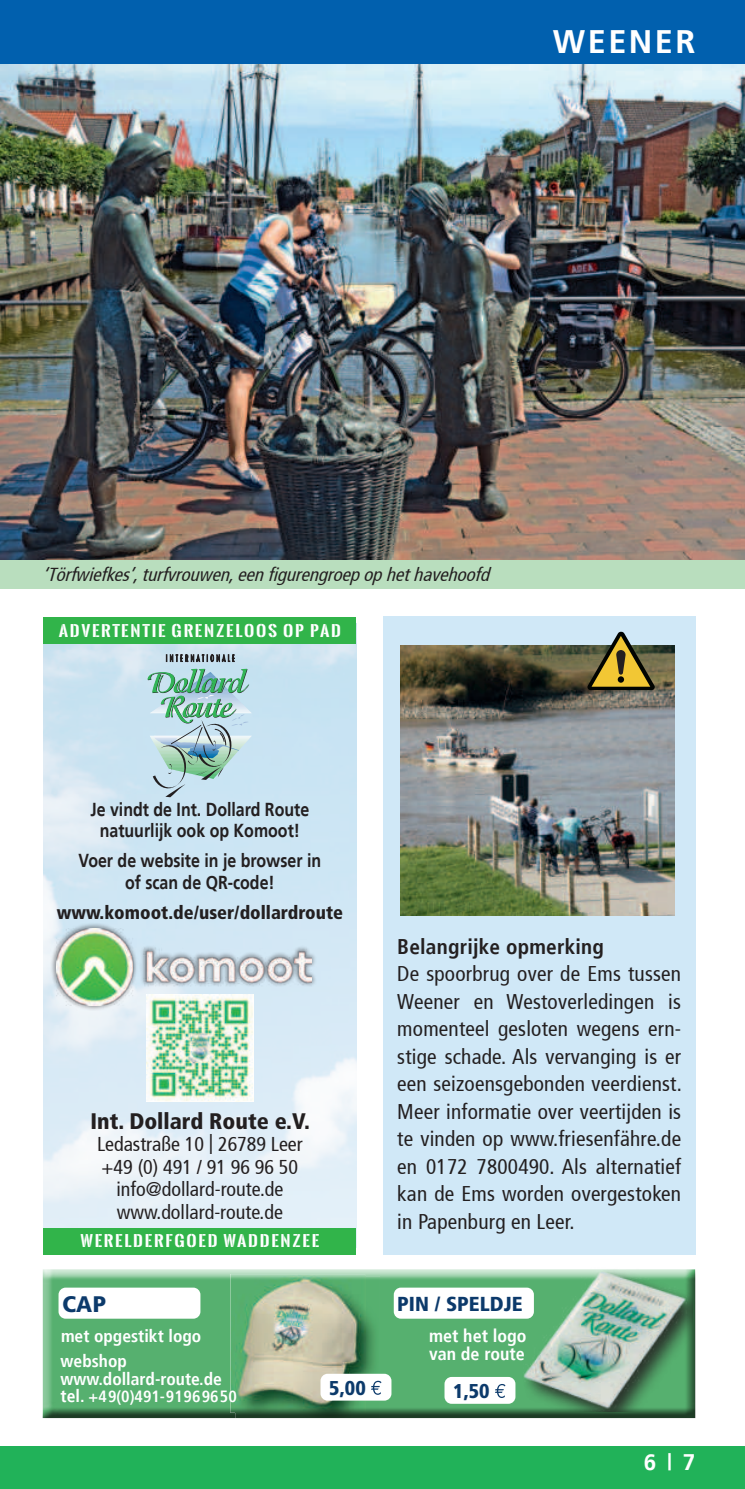
<style>
.page{position:relative;width:745px;height:1489px;background:#fff}
.page>*{position:absolute;margin:0;border:0;box-sizing:border-box;transform-origin:0 0}
.t1{font:700 32.5px "Frutiger";letter-spacing:.075em;color:#fff}
.t2{font:900 condensed 22.5px "Frutiger LT Pro";color:#231f20}
.t3{font:700 22.5px "Frutiger";color:#fff}
.t4{font:900 condensed 22.5px "Frutiger LT Pro";color:#0c3a6b;scale:1.1 1}
.t5{font:condensed 21.25px/27.5px "Frutiger";letter-spacing:.01em;color:#231f20;text-align:justify}
.t6{font:700 condensed 21.25px "Frutiger";letter-spacing:.01em;color:#231f20}
.t7{font:900 condensed 20.25px "Frutiger LT Pro";color:#0c3a6b}
.t8{font:condensed 20px/22.5px "Frutiger";color:#231f20;text-align:center}
.t9{font:900 condensed 20px "Frutiger LT Pro";color:#0c3a6b}
.t10{font:700 18.75px/21.2px "Frutiger";color:#231f20;text-align:center;scale:.85 1}
.t11{font:italic condensed 18.75px "Frutiger";color:#231f20}
.t12{font:900 condensed 18.75px "Frutiger LT Pro";color:#231f20}
.t13{font:700 condensed 18px/17.5px "Frutiger";color:#fff}
.t14{font:700 condensed 17.5px/17.5px "Frutiger";color:#fff}
.t15{font:700 condensed 16.25px "Frutiger";color:#fff}
.t16{font:700 14.75px "Oswald Stencil";letter-spacing:.1em;color:#fff;scale:1.18 1}
.s1{font-size:17.5px}
</style>
<div class="page">
<div style="left:0;top:1446px;width:744px;height:42px;background:#21b259"></div>
<img style="left:0;top:64px;width:744px;height:496px">
<div style="left:0;top:560px;width:744px;height:28px;background:#b9debe"></div>
<div style="left:0;top:0;width:744px;height:64px;background:#0160ae"></div>
<svg style="left:42px;top:1269px;width:479px;height:149px;fill:#56b06f"></svg>
<div style="left:58px;top:1287px;width:142px;height:31px;background:#fff;border-radius:7px"></div>
<div style="left:320px;top:1373px;width:71px;height:27px;background:#fff;border-radius:7px"></div>
<svg style="left:371px;top:1380px;width:10px;height:14px"></svg>
<div style="left:521px;top:1268px;width:175px;height:151px;background:#231f20;opacity:.35"></div>
<img style="left:513px;top:1268px;width:178px;height:143px">
<div style="left:393px;top:1287px;width:140px;height:31px;background:#fff;border-radius:7px"></div>
<div style="left:383px;top:617px;width:311px;height:637px;background:#d0e8f7"></div>
<img style="left:400px;top:645px;width:273px;height:270px">
<svg style="left:587px;top:631px;width:67px;height:59px"></svg>
<div style="left:444px;top:1376px;width:71px;height:27px;background:#fff;border-radius:7px"></div>
<svg style="left:495px;top:1384px;width:10px;height:13px"></svg>
<img style="left:44px;top:643px;width:312px;height:584px">
<hr style="left:149px;top:713px;width:103px;height:1px;background:#fff">
<hr style="left:149px;top:735px;width:103px;height:1px;background:#fff">
<svg style="left:166px;top:654px;width:68px;height:7px"></svg>
<svg style="left:147px;top:668px;width:104px;height:129px"></svg>
<div style="left:50px;top:922px;width:267px;height:88px;background:#231f20;opacity:.4"></div>
<img style="left:56px;top:928px;width:255px;height:77px">
<img style="left:146px;top:994px;width:107px;height:107px">
<div style="left:44px;top:617px;width:312px;height:26px;background:#31b44a"></div>
<div style="left:44px;top:1227px;width:312px;height:27px;background:#31b44a"></div>
<h1 class="t1" style="left:552px;top:28px;width:144px">WEENER</h1>
<p class="t11" style="left:43px;top:566px;width:452px">‘Törfwiefkes’,turfvrouwen,een昀椀gurengroepophethavehoofd</p>
<p class="t16" style="left:59px;top:623px;width:241px">ADVERTENTIE GRENZELOOS OP PAD</p>
<p class="t10" style="left:90px;top:800px;width:259px">Je vindt de Int. Dollard Route natuurlijk ook op Komoot!</p>
<p class="t10" style="left:78px;top:851px;width:287px">Voer de website in je browser in of scan de QR-code!</p>
<p class="t12" style="left:57px;top:901px;width:288px">www.komoot.de/user/dollardroute</p>
<p class="t2" style="left:90px;top:1107px;width:221px">Int. Dollard Route e.V.</p>
<p class="t8" style="left:97px;top:1134px;width:207px">Ledastraße 10 | 26789 Leer +49 (0) 491 / 91 96 96 50 info@dollard-route.de www.dollard-route.de</p>
<p class="t16" style="left:80px;top:1232px;width:204px">WERELDERFGOED WADDENZEE</p>
<p class="t4" style="left:62px;top:1294px;width:42px">CAP</p>
<p class="t14" style="left:61px;top:1328px;width:142px">met opgestikt logo</p>
<p class="t14" style="left:61px;top:1353px;width:163px">webshop www.dollard-route.de</p>
<p class="t15" style="left:61px;top:1389px;width:177px"><span class="s1">tel.</span> +49(0)491-91969650</p>
<p class="t9" style="left:329px;top:1379px;width:38px">5,00</p>
<p class="t6" style="left:397px;top:937px;width:208px">Belangrijke opmerking</p>
<p class="t5" style="left:397px;top:962px;width:286px">De spoorbrug over de Ems tussen Weener en Westoverledingen is momenteel gesloten wegens ern&shy;stige schade. Als vervanging is er een seizoensgebonden veerdienst.<br>Meer informatie over veertijden is te vinden op www.friesenfähre.de en 0172 7800490. Als alternatief kan de Ems worden overgestoken in Papenburg en Leer.</p>
<p class="t7" style="left:397px;top:1295px;width:127px">PIN / SPELDJE</p>
<p class="t13" style="left:429px;top:1328px;width:99px">met het logo van de route</p>
<p class="t9" style="left:453px;top:1382px;width:38px">1,50</p>
<p class="t3" style="left:643px;top:1452px;width:53px">6 | 7</p>
</div>
